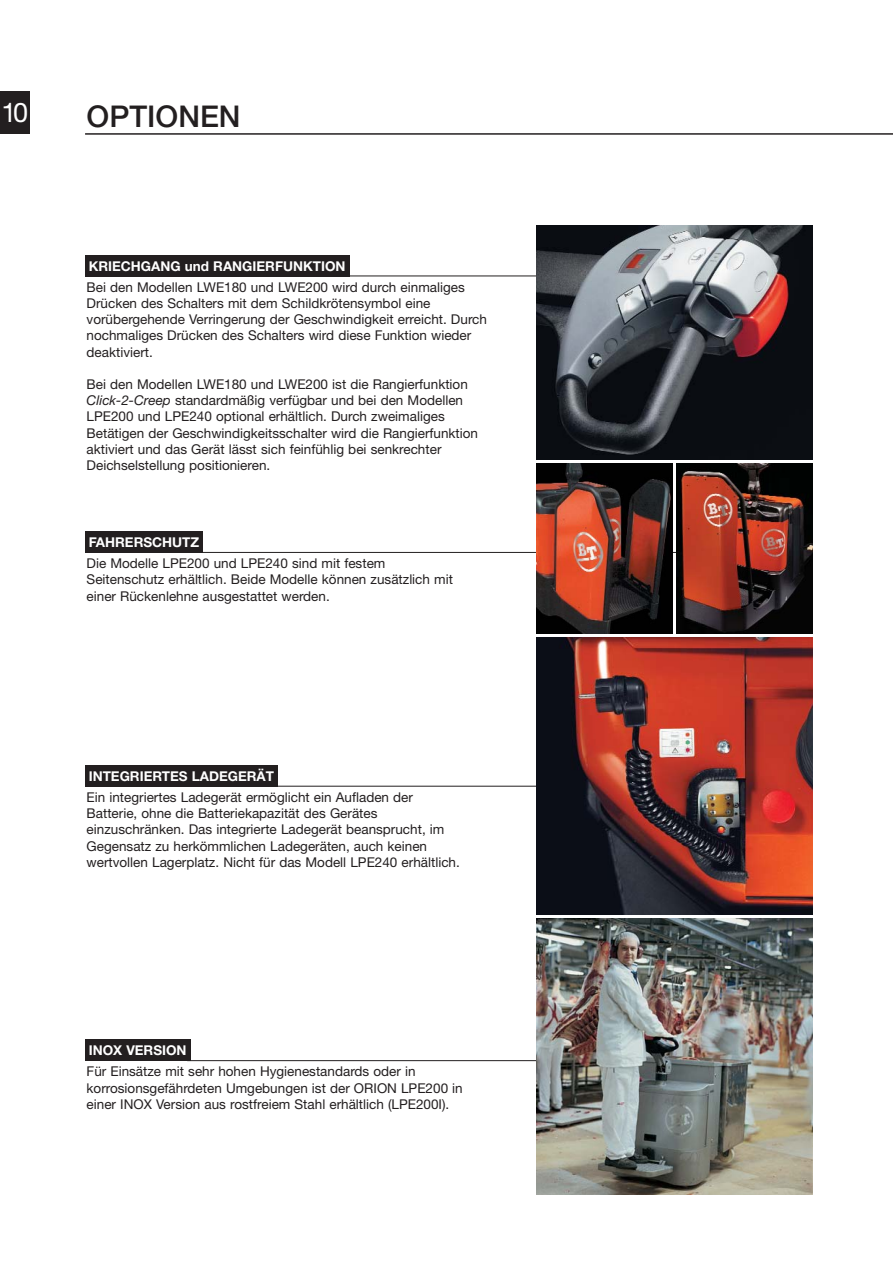
<style>
.page{position:relative;width:893px;height:1263px;background:#fff}
.page>*{position:absolute;margin:0;border:0;box-sizing:border-box;transform-origin:0 0}
.t1{font:500 30px "Helvetica Neue";color:#231f20}
.t2{font:27px "Helvetica Neue";color:#fff}
.t3{font:13.5px/16.2px "Helvetica Neue";color:#231f20}
.t4{font:700 13.5px "Helvetica Neue";color:#fff}
.s1{font-style:italic}
</style>
<div class="page">
<hr style="left:204px;top:276px;width:349px;height:1px;background:#231f20">
<hr style="left:219px;top:786px;width:376px;height:1px;background:#231f20">
<hr style="left:198px;top:552px;width:525px;height:1px;background:#231f20">
<img style="left:536px;top:225px;width:276px;height:234px">
<img style="left:536px;top:638px;width:276px;height:276px">
<hr style="left:187px;top:1060px;width:434px;height:1px;background:#231f20">
<img style="left:536px;top:918px;width:276px;height:277px">
<img style="left:536px;top:463px;width:136px;height:171px">
<img style="left:676px;top:463px;width:136px;height:171px">
<div style="left:85px;top:765px;width:193px;height:22px;background:#231f20"></div>
<div style="left:85px;top:531px;width:118px;height:22px;background:#231f20"></div>
<div style="left:85px;top:255px;width:264px;height:21px;background:#231f20"></div>
<div style="left:0;top:91px;width:30px;height:43px;background:#231f20"></div>
<hr style="left:85px;top:133px;width:807px;height:2px;background:#231f20">
<div style="left:85px;top:1040px;width:106px;height:21px;background:#231f20"></div>
<h2 class="t2" style="left:2px;top:103px;width:28px">10</h2>
<h1 class="t1" style="left:87px;top:106px;width:155px">OPTIONEN</h1>
<p class="t4" style="left:89px;top:261px;width:258px">KRIECHGANG und RANGIERFUNKTION</p>
<p class="t3" style="left:87px;top:280px;width:402px">Bei den Modellen LWE180 und LWE200 wird durch einmaliges Drücken des Schalters mit dem Schildkrötensymbol eine vorübergehende Verringerung der Geschwindigkeit erreicht. Durch nochmaliges Drücken des Schalters wird diese Funktion wieder deaktiviert.</p>
<p class="t3" style="left:87px;top:377px;width:393px">Bei den Modellen LWE180 und LWE200 ist die Rangierfunktion <span class="s1">Click-2-Creep</span> standardmäßig verfügbar und bei den Modellen LPE200 und LPE240 optional erhältlich. Durch zweimaliges Betätigen der Geschwindigkeitsschalter wird die Rangierfunktion aktiviert und das Gerät lässt sich feinfühlig bei senkrechter Deichselstellung positionieren.</p>
<p class="t4" style="left:89px;top:537px;width:112px">FAHRERSCHUTZ</p>
<p class="t3" style="left:87px;top:557px;width:368px">Die Modelle LPE200 und LPE240 sind mit festem<br>Seitenschutz erhältlich. Beide Modelle können zusätzlich mit einer Rückenlehne ausgestattet werden.</p>
<p class="t4" style="left:89px;top:771px;width:187px">INTEGRIERTES LADEGERÄT</p>
<p class="t3" style="left:87px;top:790px;width:375px">Ein integriertes Ladegerät ermöglicht ein Aufladen der Batterie, ohne die Batteriekapazität des Gerätes einzuschränken. Das integrierte Ladegerät beansprucht, im Gegensatz zu herkömmlichen Ladegeräten, auch keinen wertvollen Lagerplatz. Nicht für das Modell LPE240 erhältlich.</p>
<p class="t4" style="left:89px;top:1045px;width:99px">INOX VERSION</p>
<p class="t3" style="left:87px;top:1065px;width:378px">Für Einsätze mit sehr hohen Hygienestandards oder in korrosionsgefährdeten Umgebungen ist der ORION LPE200 in einer INOX Version aus rostfreiem Stahl erhältlich (LPE200I).</p>
</div>
